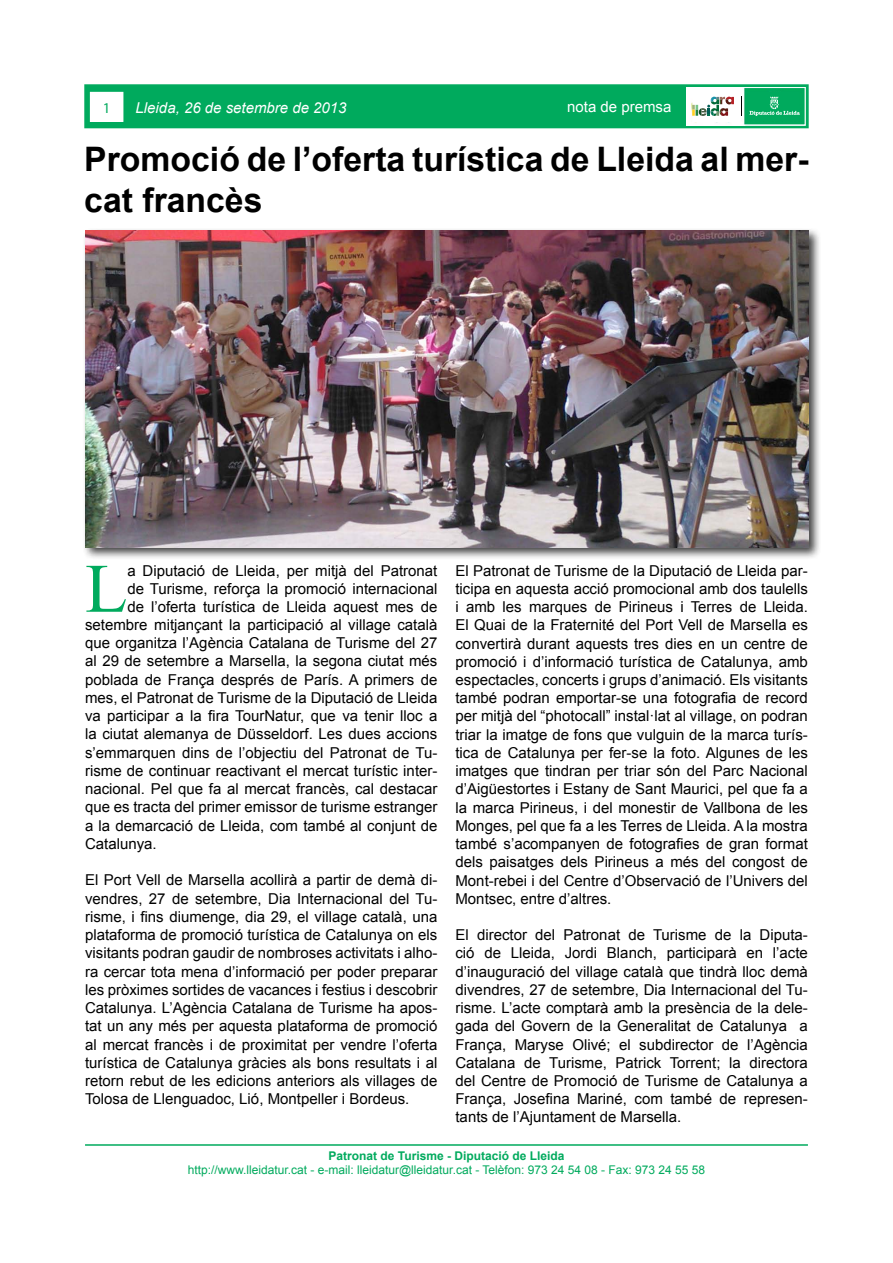
<style>
.page{position:relative;width:893px;height:1263px;background:#fff}
.page>*{position:absolute;margin:0;border:0;box-sizing:border-box;transform-origin:0 0}
.t1{font:69.3px "Times New Roman";color:#00aa5d}
.t2{font:700 33.75px/40.5px "Arial";color:#000}
.t3{font:15px/18.3px "Arial";color:#000;text-align:justify}
.t4{font:italic 15px "Arial";color:#fff}
.t5{font:15px "Arial";color:#fff}
.t6{font:15px "Myriad Pro";color:#00aa5d}
.t7{font:12px "Arial";color:#00aa5d}
.t8{font:700 12px "Arial";color:#00aa5d}
</style>
<div class="page">
<div style="left:84px;top:84px;width:725px;height:44px;background:#00aa5d;border:2px solid #00aa5d"></div>
<div style="left:90px;top:92px;width:33px;height:29px;background:#fff"></div>
<div style="left:90px;top:92px;width:33px;height:30px;border:1px solid #fff"></div>
<img style="left:688px;top:89px;width:57px;height:34px">
<hr style="left:85px;top:1144px;width:723px;height:2px;background:#00aa5d">
<svg style="left:688px;top:89px;width:56px;height:33px"></svg>
<div style="left:686px;top:87px;width:119px;height:38px;border:1px solid #fff"></div>
<div style="left:692px;top:87px;width:49px;height:35px;background:#fff"></div>
<svg style="left:749px;top:97px;width:51px;height:19px"></svg>
<svg style="left:692px;top:89px;width:42px;height:33px"></svg>
<svg style="left:742px;top:97px;width:1px;height:19px"></svg>
<div style="left:82px;top:227px;width:739px;height:333px;background:#000;opacity:.75"></div>
<img style="left:86px;top:231px;width:723px;height:317px">
<p class="t6" style="left:103px;top:98px;width:9px">1</p>
<p class="t4" style="left:136px;top:98px;width:212px">Lleida, 26 de setembre de 2013</p>
<p class="t5" style="left:567px;top:97px;width:106px">nota de premsa</p>
<h2 class="t2" style="left:84px;top:140px;width:726px">Promoció de l’oferta turística de Lleida al mer&shy;cat francès</h2>
<h1 class="t1" style="left:85px;top:542px;width:44px">L</h1>
<p class="t3" style="left:127px;top:561px;width:312px">a Diputació de Lleida, per mitjà del Patronat</p>
<p class="t3" style="left:127px;top:579px;width:312px">de Turisme, reforça la promoció internacional</p>
<p class="t3" style="left:127px;top:597px;width:312px">de l’oferta turística de Lleida aquest mes de</p>
<p class="t3" style="left:85px;top:616px;width:354px">setembre mitjançant la participació al village català</p>
<p class="t3" style="left:85px;top:634px;width:354px">que organitza l’Agència Catalana de Turisme del 27</p>
<p class="t3" style="left:85px;top:652px;width:354px">al 29 de setembre a Marsella, la segona ciutat més</p>
<p class="t3" style="left:85px;top:670px;width:354px">poblada de França després de París. A primers de</p>
<p class="t3" style="left:85px;top:689px;width:354px">mes, el Patronat de Turisme de la Diputació de Lleida</p>
<p class="t3" style="left:85px;top:707px;width:354px">va participar a la fira TourNatur, que va tenir lloc a</p>
<p class="t3" style="left:85px;top:725px;width:354px">la ciutat alemanya de Düsseldorf. Les dues accions</p>
<p class="t3" style="left:85px;top:743px;width:354px">s’emmarquen dins de l’objectiu del Patronat de Tu-</p>
<p class="t3" style="left:85px;top:762px;width:354px">risme de continuar reactivant el mercat turístic inter-</p>
<p class="t3" style="left:85px;top:780px;width:354px">nacional. Pel que fa al mercat francès, cal destacar</p>
<p class="t3" style="left:85px;top:798px;width:354px">que es tracta del primer emissor de turisme estranger</p>
<p class="t3" style="left:85px;top:816px;width:354px">a la demarcació de Lleida, com també al conjunt de</p>
<p class="t3" style="left:85px;top:835px;width:73px">Catalunya.</p>
<p class="t3" style="left:85px;top:871px;width:354px">El Port Vell de Marsella acollirà a partir de demà di&shy;vendres, 27 de setembre, Dia Internacional del Tu&shy;risme, i fins diumenge, dia 29, el village català, una plataforma de promoció turística de Catalunya on els visitants podran gaudir de nombroses activitats i alho&shy;ra cercar tota mena d’informació per poder preparar les pròximes sortides de vacances i festius i descobrir Catalunya. L’Agència Catalana de Turisme ha apos&shy;tat un any més per aquesta plataforma de promoció al mercat francès i de proximitat per vendre l’oferta turística de Catalunya gràcies als bons resultats i al retorn rebut de les edicions anteriors als villages de Tolosa de Llenguadoc, Lió, Montpeller i Bordeus.</p>
<p class="t3" style="left:455px;top:561px;width:354px">El Patronat de Turisme de la Diputació de Lleida par&shy;ticipa en aquesta acció promocional amb dos taulells i amb les marques de Pirineus i Terres de Lleida.<br>El Quai de la Fraternité del Port Vell de Marsella es convertirà durant aquests tres dies en un centre de promoció i d’informació turística de Catalunya, amb espectacles, concerts i grups d’animació. Els visitants també podran emportar-se una fotografia de record per mitjà del “photocall” instal·lat al village, on podran triar la imatge de fons que vulguin de la marca turís&shy;tica de Catalunya per fer-se la foto. Algunes de les imatges que tindran per triar són del Parc Nacional d’Aigüestortes i Estany de Sant Maurici, pel que fa a la marca Pirineus, i del monestir de Vallbona de les Monges, pel que fa a les Terres de Lleida. A la mostra també s’acompanyen de fotografies de gran format dels paisatges dels Pirineus a més del congost de Mont-rebei i del Centre d’Observació de l’Univers del Montsec, entre d’altres.</p>
<p class="t3" style="left:455px;top:926px;width:354px">El director del Patronat de Turisme de la Diputa&shy;ció de Lleida, Jordi Blanch, participarà en l’acte d’inauguració del village català que tindrà lloc demà divendres, 27 de setembre, Dia Internacional del Tu&shy;risme. L’acte comptarà amb la presència de la dele&shy;gada del Govern de la Generalitat de Catalunya a França, Maryse Olivé; el subdirector de l’Agència Catalana de Turisme, Patrick Torrent; la directora del Centre de Promoció de Turisme de Catalunya a França, Josefina Mariné, com també de represen&shy;tants de l’Ajuntament de Marsella.</p>
<p class="t8" style="left:329px;top:1147px;width:237px">Patronat de Turisme - Diputació de Lleida</p>
<p class="t7" style="left:188px;top:1162px;width:519px">http://www.lleidatur.cat - e-mail: lleidatur@lleidatur.cat - Telèfon: 973 24 54 08 - Fax: 973 24 55 58</p>
</div>
